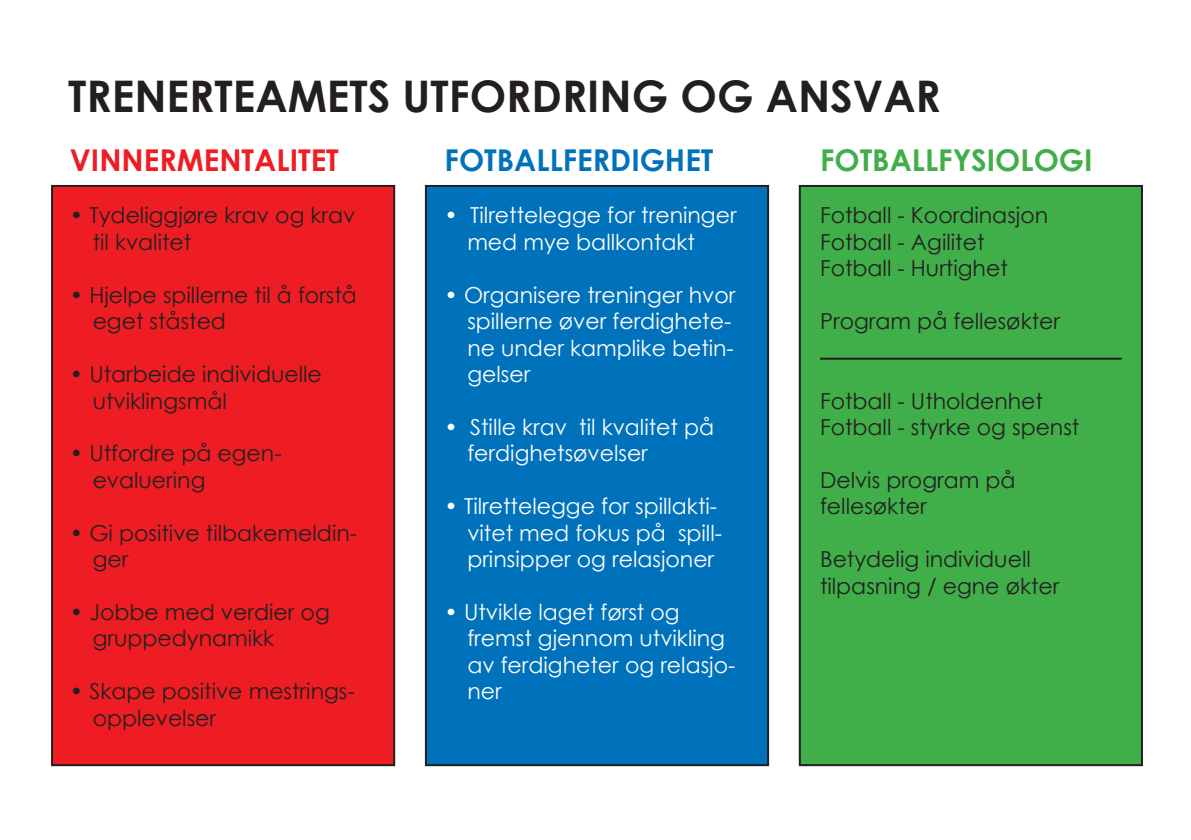
<style>
.page{position:relative;width:1191px;height:840px;background:#fff}
.page>*{position:absolute;margin:0;border:0;box-sizing:border-box;transform-origin:0 0}
.t1{font:700 43.6px "Century Gothic";color:#231f20}
.t2{font:700 30px "Century Gothic";color:#ee1d23}
.t3{font:700 30px "Century Gothic";color:#0072bc}
.t4{font:700 30px "Century Gothic";color:#40ae49}
.t5{font:22px/26.4px "Century Gothic";color:#231f20}
.t6{font:22px/26.4px "Century Gothic";color:#fff}
</style>
<div class="page">
<div style="left:52px;top:186px;width:342px;height:578px;background:#ee1d23"></div>
<div style="left:51px;top:185px;width:344px;height:580px;border:2px solid #231f20"></div>
<div style="left:426px;top:186px;width:342px;height:578px;background:#0072bc"></div>
<div style="left:425px;top:185px;width:344px;height:580px;border:2px solid #231f20"></div>
<div style="left:800px;top:186px;width:342px;height:578px;background:#40ae49"></div>
<div style="left:799px;top:185px;width:344px;height:580px;border:2px solid #231f20"></div>
<hr style="left:820px;top:357px;width:301px;height:2px;background:#231f20">
<h1 class="t1" style="left:68px;top:63px;width:874px">TRENERTEAMETS UTFORDRING OG ANSVAR</h1>
<h2 class="t2" style="left:70px;top:137px;width:129px">VINNERMEN</h2>
<h2 class="t2" style="left:242px;top:137px;width:99px">TALITET</h2>
<p class="t5" style="left:93px;top:202px;width:264px;text-indent:-23px">• Tydeliggjøre krav og krav til kvalitet</p>
<p class="t5" style="left:93px;top:281px;width:266px;text-indent:-23px">• Hjelpe spillerne til å forstå eget ståsted</p>
<p class="t5" style="left:93px;top:360px;width:231px;text-indent:-23px">• Utarbeide individuelle utviklingsmål</p>
<p class="t5" style="left:93px;top:439px;width:190px;text-indent:-23px">• Utfordre på egen&shy;evaluering</p>
<p class="t5" style="left:93px;top:519px;width:266px;text-indent:-23px">• Gi positive tilbakemeldin&shy;ger</p>
<p class="t5" style="left:93px;top:598px;width:239px;text-indent:-23px">• Jobbe med verdier og gruppedynamikk</p>
<p class="t5" style="left:93px;top:677px;width:263px;text-indent:-23px">• Skape positive mestrings&shy;opplevelser</p>
<h2 class="t3" style="left:444px;top:137px;width:267px">FOTBALLFERDIGHET</h2>
<p class="t6" style="left:467px;top:202px;width:271px;text-indent:-23px">• Tilrettelegge for treninger med mye ballkontakt</p>
<p class="t6" style="left:467px;top:281px;width:270px;text-indent:-23px">• Organisere treninger hvor spillerne øver ferdighete&shy;ne under kamplike betin&shy;gelser</p>
<p class="t6" style="left:467px;top:413px;width:248px;text-indent:-23px">• Stille krav til kvalitet på ferdighetsøvelser</p>
<p class="t6" style="left:467px;top:492px;width:256px;text-indent:-23px">• Tilrettelegge for spillakti&shy;vitet med fokus på spill&shy;prinsipper og relasjoner</p>
<p class="t6" style="left:467px;top:598px;width:269px;text-indent:-23px">• Utvikle laget først og fremst gjennom utvikling av ferdigheter og relasjo&shy;ner</p>
<h2 class="t4" style="left:820px;top:137px;width:233px">FOTBALLFYSIO LOGI</h2>
<p class="t5" style="left:820px;top:202px;width:230px">Fotball - Koordinasjon<br>Fotball - Agilitet<br>Fotball - Hurtighet</p>
<p class="t5" style="left:820px;top:307px;width:241px">Program på fellesøkter</p>
<p class="t5" style="left:820px;top:387px;width:261px">Fotball - Utholdenhet<br>Fotball - styrke og spenst</p>
<p class="t5" style="left:820px;top:466px;width:197px">Delvis program på fellesøkter</p>
<p class="t5" style="left:820px;top:545px;width:241px">Betydelig individuell tilpasning / egne økter</p>
</div>
